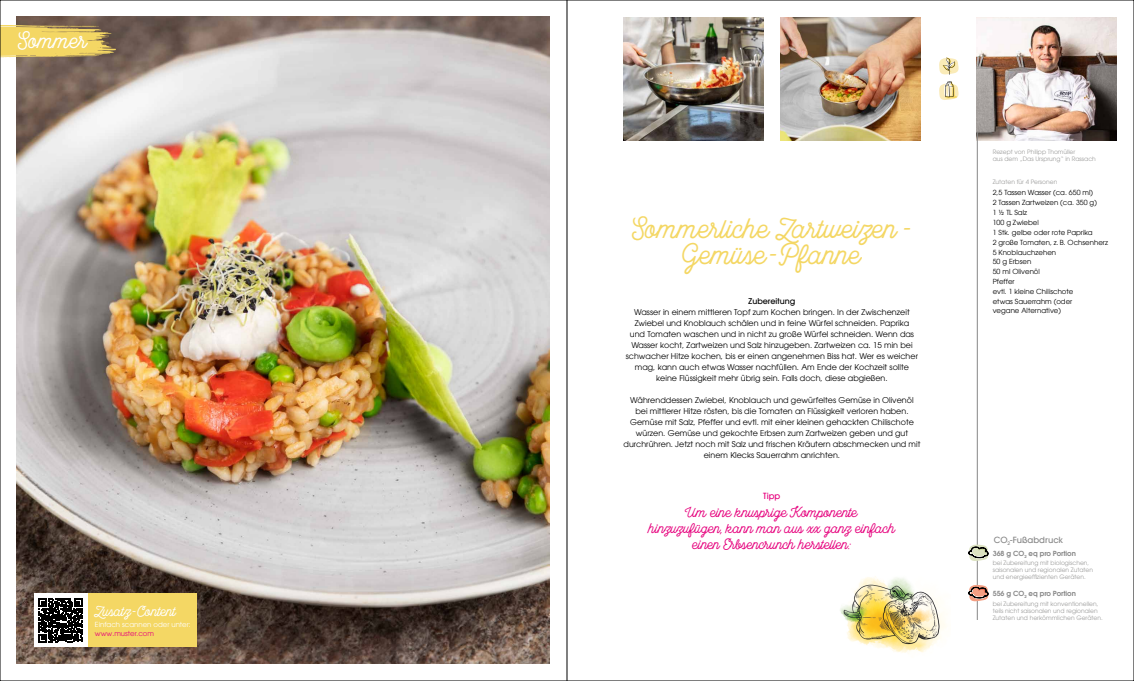
<style>
.page{position:relative;width:1134px;height:681px;background:#fff}
.page>*{position:absolute;margin:0;border:0;box-sizing:border-box;transform-origin:0 0}
.t1{font:28px/26px "Local Brewery Two";color:#f4d764;text-align:center}
.t2{font:21.7px "Local Brewery Two";color:#fff}
.t3{font:14px/16px "Local Brewery Two";color:#e6007d;text-align:center}
.t4{font:14px "Local Brewery Two";color:#fff}
.t5{font:500 8.5px "Avant Garde LT";color:#878787}
.t6{font:500 8.5px "Avant Garde LT";color:#e6007d}
.t7{font:8px/11px "Avant Garde LT";color:#000;text-align:center}
.t8{font:500 8px "Avant Garde LT";color:#000}
.t9{font:7px/9.9px "Avant Garde LT";color:#000}
.t10{font:600 7px "Avant Garde LT";color:#878787}
.t11{font:7px "Avant Garde LT";color:#fff}
.t12{font:7px "Avant Garde LT";color:#e6007d}
.t13{font:6px/7px "Avant Garde LT";color:#9d9d9c}
</style>
<div class="page">
<img style="left:840px;top:576px;width:106px;height:77px">
<img style="left:16px;top:16px;width:533px;height:647px">
<img style="left:977px;top:17px;width:140px;height:123px">
<img style="left:624px;top:17px;width:140px;height:123px">
<img style="left:781px;top:17px;width:140px;height:123px">
<div style="left:68px;top:593px;width:129px;height:53px;background:#f4d764"></div>
<div style="left:34px;top:593px;width:53px;height:53px;background:#fff"></div>
<svg style="left:39px;top:598px;width:43px;height:44px"></svg>
<hr style="left:977px;top:132px;width:1px;height:487px;background:#878787">
<svg style="left:968px;top:544px;width:21px;height:17px"></svg>
<svg style="left:968px;top:584px;width:21px;height:17px"></svg>
<svg style="left:2px;top:25px;width:114px;height:32px"></svg>
<svg style="left:939px;top:81px;width:20px;height:19px"></svg>
<svg style="left:939px;top:57px;width:20px;height:18px"></svg>
<hr style="left:567px;top:0;width:1px;height:680px;background:#000">
<h2 class="t2" style="left:19px;top:28px;width:70px">Sommer</h2>
<h3 class="t4" style="left:95px;top:602px;width:83px">Zusatz-Content</h3>
<p class="t11" style="left:95px;top:620px;width:97px">Einfach scannen oder unter:</p>
<p class="t12" style="left:95px;top:628px;width:61px">www.muster.com</p>
<h3 class="t4" style="left:131px;top:602px;width:39px">kontent</h3>
<h1 class="t1" style="left:633px;top:215px;width:279px">Sommerliche Zartweizen -<br>Gemüse - Pfanne</h1>
<p class="t8" style="left:749px;top:296px;width:48px">Zubereitung</p>
<p class="t7" style="left:626px;top:306px;width:294px">Wasser in einem mittleren Topf zum Kochen bringen. In der Zwischenzeit Zwiebel und Knoblauch schälen und in feine Würfel schneiden. Paprika<br>und Tomaten waschen und in nicht zu große Würfel schneiden. Wenn das Wasser kocht, Zartweizen und Salz hinzugeben. Zartweizen ca. 15 min bei schwacher Hitze kochen, bis er einen angenehmen Biss hat. Wer es weicher mag, kann auch etwas Wasser nachfüllen. Am Ende der Kochzeit sollte keine Flüssigkeit mehr übrig sein. Falls doch, diese abgießen.</p>
<p class="t7" style="left:623px;top:394px;width:298px">Währenddessen Zwiebel, Knoblauch und gewürfeltes Gemüse in Olivenöl bei mittlerer Hitze rösten, bis die Tomaten an Flüssigkeit verloren haben.<br>Gemüse mit Salz, Pfeffer und evtl. mit einer kleinen gehackten Chilischote würzen. Gemüse und gekochte Erbsen zum Zartweizen geben und gut durchrühren. Jetzt noch mit Salz und frischen Kräutern abschmecken und mit einem Klecks Sauerrahm anrichten.</p>
<p class="t6" style="left:763px;top:490px;width:19px">Tipp</p>
<h3 class="t3" style="left:649px;top:504px;width:248px">Um eine knusprige Komponente hinzuzufügen, kann man aus xx ganz einfach einen Erbsencrunch herstellen:</h3>
<p class="t13" style="left:993px;top:148px;width:105px">Rezept von Philipp Thomüller<br>aus dem „Das Ursprung“ in Rassach</p>
<p class="t13" style="left:993px;top:178px;width:66px">Zutaten für 4 Personen</p>
<p class="t9" style="left:993px;top:187px;width:117px">2,5 Tassen Wasser (ca. 650 ml)<br>2 Tassen Zartweizen (ca. 350 g)<br>1 ½ TL Salz<br>100 g Zwiebel<br>1 Stk. gelbe oder rote Paprika<br>2 große Tomaten, z.B. Ochsenherz<br>5 Knoblauchzehen<br>50 g Erbsen<br>50 ml Olivenöl<br>Pfeffer<br>evtl. 1 kleine Chilischote<br>etwas Sauerrahm (oder</p>
<p class="t9" style="left:993px;top:305px;width:70px">vegane Alternative)</p>
<p class="t5" style="left:994px;top:534px;width:71px">CO<sub>2</sub>-Fußabdruck</p>
<p class="t10" style="left:993px;top:548px;width:85px">368 g CO<sub>2</sub> eq pro Portion</p>
<p class="t13" style="left:993px;top:559px;width:102px">bei Zubereitung mit biologischen, saisonalen und regionalen Zutaten und energieeffizienten Geräten.</p>
<p class="t10" style="left:993px;top:588px;width:85px">556 g CO<sub>2</sub> eq pro Portion</p>
<p class="t13" style="left:993px;top:600px;width:112px">bei Zubereitung mit konventionellen, teils nicht saisonalen und regionalen<br>Zutaten und herkömmlichen Geräten.</p>
</div>
